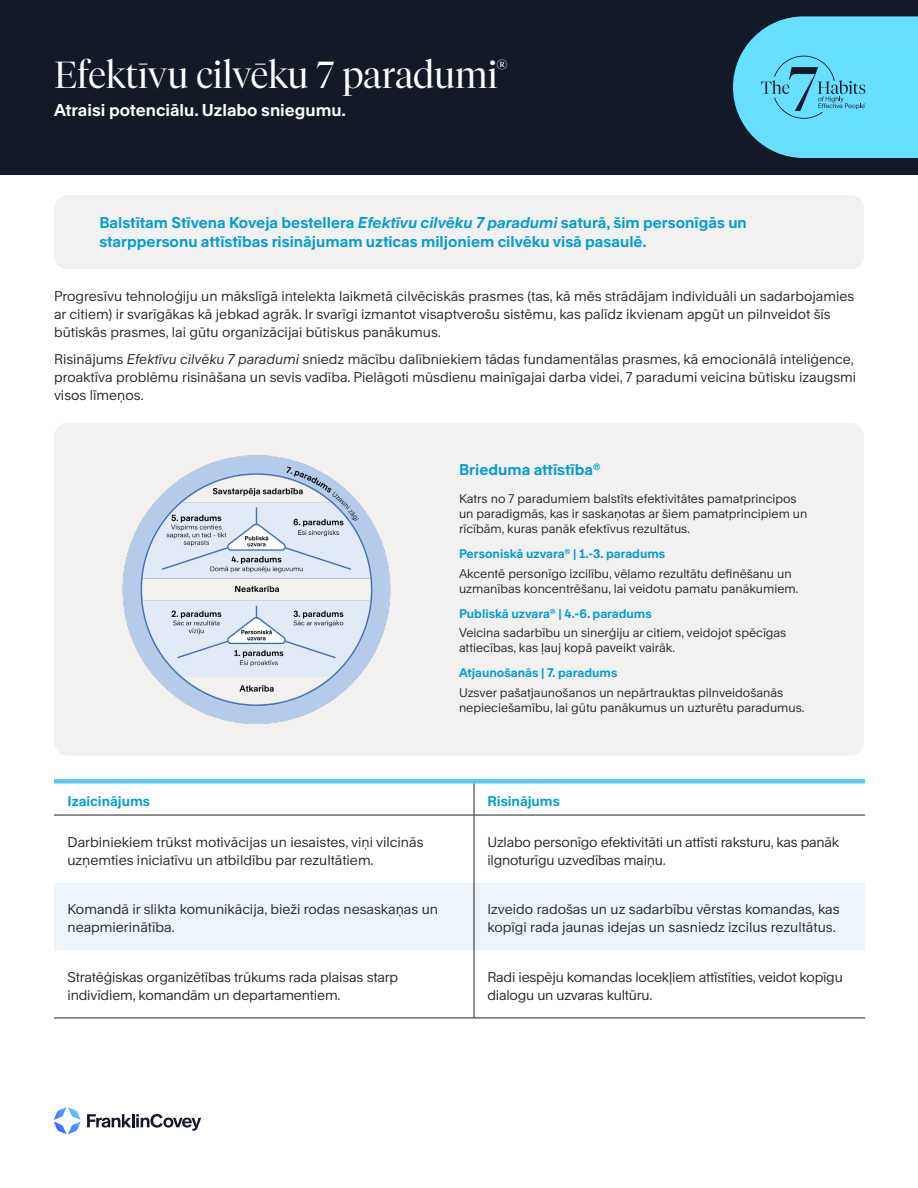
<style>
.page{position:relative;width:918px;height:1188px;background:#fff}
.page>*{position:absolute;margin:0;border:0;box-sizing:border-box;transform-origin:0 0}
.t1{font:300 37.5px "Tiempos Fine";color:#fff}
.t2{font:700 16.5px "Rand";color:#fff}
.T___Body_Text_10_13_7H{font:700 15px/19.5px "Rand";color:#009dd6}
.T___Body_Text_10_13_Title{font:700 15px "Rand";color:#009dd6}
.T_-_Table_-_Body_description{font:13.5px/18px "Rand";color:#231f20}
.T_-_Feature_Name_Bold_7H{font:700 13.5px "Rand";color:#009dd6}
.T___Body_Text_8_10{font:12px/15px "Rand";color:#231f20}
.T___Body_Text_8_10_Blue_copy{font:700 12px "Rand";color:#009dd6}
.s1{font-style:italic}
</style>
<div class="page">
<div style="left:54px;top:423px;width:810px;height:333px;background:#f2f1ef;border-radius:14px"></div>
<div style="left:54px;top:195px;width:810px;height:74px;background:#f2f1ef;border-radius:14px"></div>
<div style="left:0;top:0;width:918px;height:174px;background:#141928"></div>
<div style="left:54px;top:883px;width:811px;height:67px;background:#edf4fa"></div>
<hr style="left:474px;top:815px;width:1px;height:68px;background:#231f20">
<hr style="left:474px;top:883px;width:1px;height:67px;background:#231f20">
<hr style="left:474px;top:950px;width:1px;height:68px;background:#231f20">
<hr style="left:54px;top:1018px;width:420px;height:1px;background:#231f20">
<hr style="left:474px;top:1018px;width:391px;height:1px;background:#231f20">
<div style="left:54px;top:779px;width:420px;height:5px;background:#57ccf6"></div>
<div style="left:474px;top:779px;width:391px;height:5px;background:#57ccf6"></div>
<hr style="left:474px;top:784px;width:1px;height:31px;background:#231f20">
<hr style="left:54px;top:815px;width:420px;height:1px;background:#231f20">
<hr style="left:474px;top:815px;width:391px;height:1px;background:#231f20">
<img style="left:122px;top:455px;width:269px;height:269px">
<svg style="left:87px;top:1114px;width:114px;height:17px"></svg>
<svg style="left:54px;top:1108px;width:27px;height:26px"></svg>
<svg style="left:733px;top:16px;width:185px;height:142px;background:#5dc8e6"></svg>
<h1 class="t1" style="left:54px;top:52px;width:455px">Efektīvu cilvēku 7 paradumi<sup>®</sup></h1>
<h1 class="t2" style="left:54px;top:97px;width:293px">Atraisi potenciālu. Uzlabo sniegumu.</h1>
<p class="T___Body_Text_10_13_7H" style="left:99px;top:211px;width:649px">Balstītam Stīvena Koveja bestellera <span class="s1">Efektīvu cilvēku 7 paradumi</span> saturā, šim personīgās un starppersonu attīstības risinājumam uzticas miljoniem cilvēku visā pasaulē.</p>
<p class="T_-_Table_-_Body_description" style="left:54px;top:285px;width:802px">Progresīvu tehnoloģiju un mākslīgā intelekta laikmetā cilvēciskās prasmes (tas, kā mēs strādājam individuāli un sadarbojamies ar citiem) ir svarīgākas kā jebkad agrāk. Ir svarīgi izmantot visaptverošu sistēmu, kas palīdz ikvienam apgūt un pilnveidot šīs būtiskās prasmes, lai gūtu organizācijai būtiskus panākumus.</p>
<p class="T_-_Table_-_Body_description" style="left:54px;top:348px;width:804px">Risinājums <span class="s1">Efektīvu cilvēku 7 paradumi</span> sniedz mācību dalībniekiem tādas fundamentālas prasmes, kā emocionālā inteliģence, proaktīva problēmu risināšana un sevis vadība. Pielāgoti mūsdienu mainīgajai darba videi, 7 paradumi veicina būtisku izaugsmi visos līmeņos.</p>
<p class="T___Body_Text_10_13_Title" style="left:459px;top:457px;width:143px">Brieduma attīstība<sup>®</sup></p>
<p class="T___Body_Text_8_10" style="left:459px;top:490px;width:350px">Katrs no 7 paradumiem balstīts efektivitātes pamatprincipos un paradigmās, kas ir saskaņotas ar šiem pamatprincipiem un rīcībām, kuras panāk efektīvus rezultātus.</p>
<p class="T___Body_Text_8_10_Blue_copy" style="left:459px;top:544px;width:208px">Personiskā uzvara<sup>®</sup> | 1.-3. paradums</p>
<p class="T___Body_Text_8_10" style="left:459px;top:565px;width:341px">Akcentē personīgo izcilību, vēlamo rezultātu definēšanu un uzmanības koncentrēšanu, lai veidotu pamatu panākumiem.</p>
<p class="T___Body_Text_8_10_Blue_copy" style="left:459px;top:604px;width:194px">Publiskā uzvara<sup>®</sup> | 4.-6. paradums</p>
<p class="T___Body_Text_8_10" style="left:459px;top:624px;width:329px">Veicina sadarbību un sinerģiju ar citiem, veidojot spēcīgas attiecības, kas ļauj kopā paveikt vairāk.</p>
<p class="T___Body_Text_8_10_Blue_copy" style="left:459px;top:663px;width:160px">Atjaunošanās | 7. paradums</p>
<p class="T___Body_Text_8_10" style="left:459px;top:684px;width:347px">Uzsver pašatjaunošanos un nepārtrauktas pilnveidošanās nepieciešamību, lai gūtu panākumus un uzturētu paradumus.</p>
<p class="T_-_Feature_Name_Bold_7H" style="left:68px;top:790px;width:84px">Izaicinājums</p>
<p class="T_-_Feature_Name_Bold_7H" style="left:488px;top:790px;width:74px">Risinājums</p>
<p class="T_-_Table_-_Body_description" style="left:68px;top:831px;width:358px">Darbiniekiem trūkst motivācijas un iesaistes, viņi vilcinās uzņemties iniciatīvu un atbildību par rezultātiem.</p>
<p class="T_-_Table_-_Body_description" style="left:488px;top:831px;width:353px">Uzlabo personīgo efektivitāti un attīsti raksturu, kas panāk ilgnoturīgu uzvedības maiņu.</p>
<p class="T_-_Table_-_Body_description" style="left:68px;top:899px;width:372px">Komandā ir slikta komunikācija, bieži rodas nesaskaņas un neapmierinātība.</p>
<p class="T_-_Table_-_Body_description" style="left:488px;top:899px;width:354px">Izveido radošas un uz sadarbību vērstas komandas, kas kopīgi rada jaunas idejas un sasniedz izcilus rezultātus.</p>
<p class="T_-_Table_-_Body_description" style="left:68px;top:966px;width:332px">Stratēģiskas organizētības trūkums rada plaisas starp indivīdiem, komandām un departamentiem.</p>
<p class="T_-_Table_-_Body_description" style="left:488px;top:966px;width:357px">Radi iespēju komandas locekļiem attīstīties, veidot kopīgu dialogu un uzvaras kultūru.</p>
</div>
